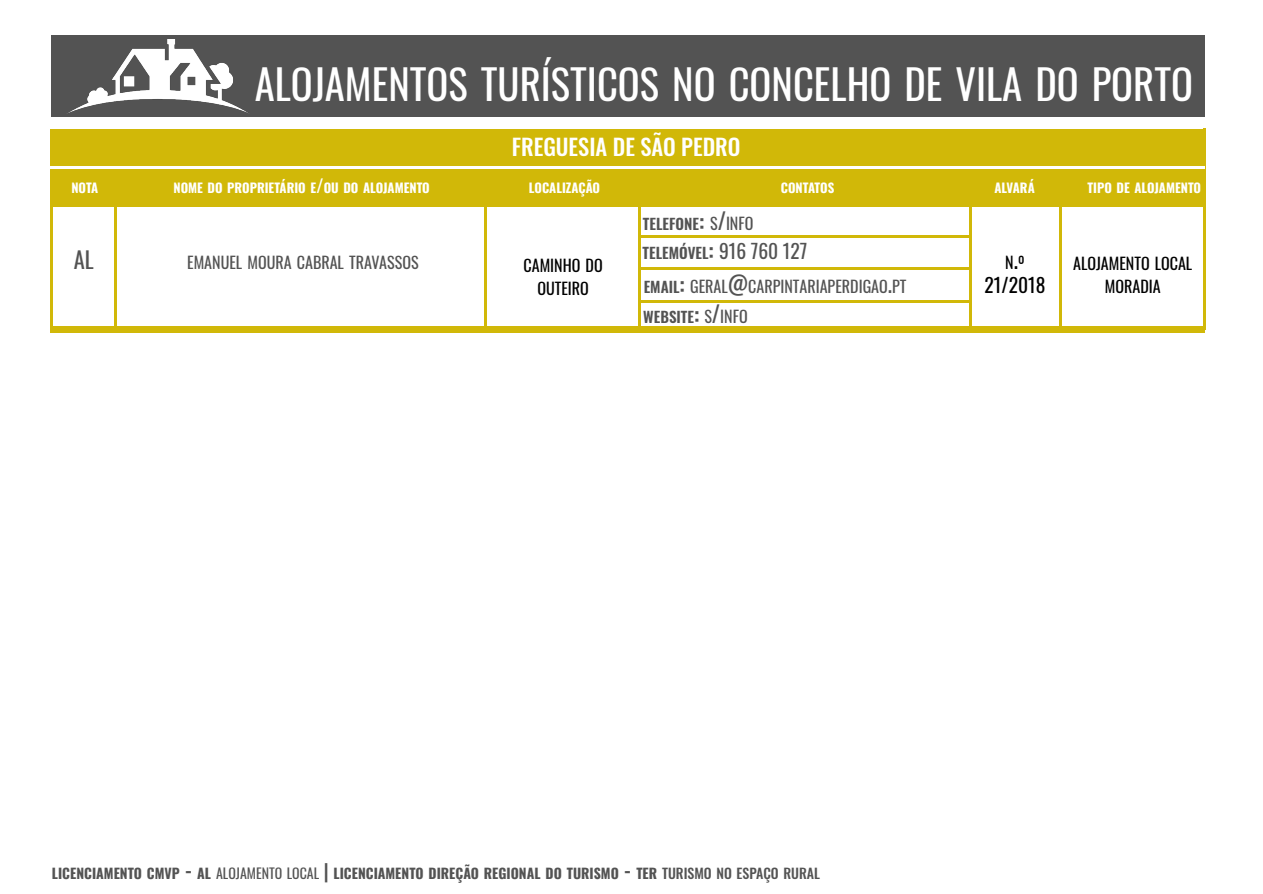
<style>
.page{position:relative;width:1263px;height:894px;background:#fff}
.page>*{position:absolute;margin:0;border:0;box-sizing:border-box;transform-origin:0 0}
.t1{font:40.65px "Oswald";color:#fff}
.t2{font:500 22.5px "Oswald";color:#fff}
.t3{font:22.5px "Oswald";color:#535353}
.t4{font:19.5px "Oswald";color:#000}
.t5{font:16.05px "Oswald";color:#535353}
.t6{font:16.05px/23px "Oswald";color:#000;text-align:center}
.t7{font:600 15px/29.1px "Oswald";color:#535353}
.t8{font:700 13.95px "Oswald";color:#535353}
.t9{font:700 12.9px "Oswald";color:#fff}
.s1{font-size:18px}
.s2{font-size:21px}
.s3{font-weight:400;font-size:16.05px}
.s4{font-weight:400;font-size:22.5px}
.s5{font-weight:400;font-size:19.5px}
.s6{font-weight:600;font-size:15px}
.s7{font-weight:600;font-size:21px}
.s8{font-size:22.5px}
.s9{font-size:19.5px}
.s10{font-weight:400}
.s11{font-weight:500;font-size:19.5px}
.s12{font-weight:500}
</style>
<div class="page">
<div style="left:52px;top:35px;width:1153px;height:81px;background:#535353"></div>
<hr style="left:485px;top:129px;width:2px;height:203px;background:#d1b808">
<hr style="left:638px;top:129px;width:3px;height:203px;background:#d1b808">
<hr style="left:1060px;top:129px;width:2px;height:201px;background:#d1b808">
<hr style="left:970px;top:129px;width:2px;height:200px;background:#d1b808">
<hr style="left:1203px;top:129px;width:2px;height:201px;background:#d1b808">
<hr style="left:50px;top:129px;width:2px;height:203px;background:#d1b808">
<hr style="left:114px;top:129px;width:2px;height:202px;background:#d1b808">
<div style="left:50px;top:129px;width:1155px;height:77px;background:#d1b808"></div>
<hr style="left:50px;top:166px;width:1155px;height:2px;background:#fff">
<hr style="left:639px;top:267px;width:332px;height:2px;background:#d1b808">
<hr style="left:639px;top:300px;width:332px;height:2px;background:#d1b808">
<hr style="left:639px;top:235px;width:332px;height:2px;background:#d1b808">
<img style="left:67px;top:39px;width:181px;height:75px">
<div style="left:50px;top:325px;width:1155px;height:7px;background:#d1b808"></div>
<p class="t9" style="left:71px;top:177px;width:28px">NOTA</p>
<h2 class="t3" style="left:74px;top:242px;width:22px">AL</h2>
<h1 class="t1" style="left:255px;top:52px;width:940px">ALOJAMENTOS TURÍSTICOS NO CONCELHO DE VILA DO PORTO</h1>
<h2 class="t2" style="left:512px;top:129px;width:230px">FREGUESIA DE SÃO PEDRO</h2>
<p class="t9" style="left:173px;top:178px;width:258px">NOME DO PROPRIETÁRIO E<span class="s1">/</span>OU DO ALOJAMENTO</p>
<p class="t9" style="left:529px;top:178px;width:73px">LOCALIZAÇÃO</p>
<p class="t9" style="left:781px;top:178px;width:55px">CONTATOS</p>
<p class="t9" style="left:994px;top:177px;width:42px">ALVARÁ</p>
<p class="t9" style="left:1087px;top:177px;width:115px">TIPO DE ALOJAMENTO</p>
<p class="t5" style="left:187px;top:250px;width:233px">EMANUEL MOURA CABRAL TRAVASSOS</p>
<p class="t7" style="left:642px;top:208px;width:166px">TELEFONE<span class="s2">:</span> <span class="s3">S</span><span class="s4">/</span><span class="s3">INFO<br></span>TELEMÓVEL<span class="s2">:</span> <span class="s5">916 760 127</span></p>
<p class="t5" style="left:644px;top:274px;width:264px"><span class="s6">EMAIL</span><span class="s7">:</span> GERAL<span class="s8">@</span>CARPINTARIAPERDIGAO<span class="s8">.</span>PT</p>
<p class="t7" style="left:643px;top:302px;width:106px">WEBSITE<span class="s2">:</span> <span class="s3">S</span><span class="s4">/</span><span class="s3">INFO</span></p>
<p class="t6" style="left:523px;top:253px;width:81px">CAMINHO DO<br>OUTEIRO</p>
<p class="t6" style="left:1005px;top:250px;width:21px">N<span class="s8">.</span>º</p>
<h3 class="t4" style="left:984px;top:269px;width:63px">21/2018</h3>
<p class="t6" style="left:1073px;top:251px;width:121px">ALOJAMENTO LOCAL<br>MORADIA</p>
<p class="t8" style="left:52px;top:862px;width:770px">LICENCIAMENTO CMVP <span class="s9">-</span> AL <span class="s10">ALOJAMENTO LOCAL</span> <span class="s11">|</span> LICENCIAMENTO DIREÇÃO REGIONAL DO TURISMO <span class="s9">-</span> TER <span class="s12">TURISMO NO ESPAÇO RURAL</span></p>
</div>
